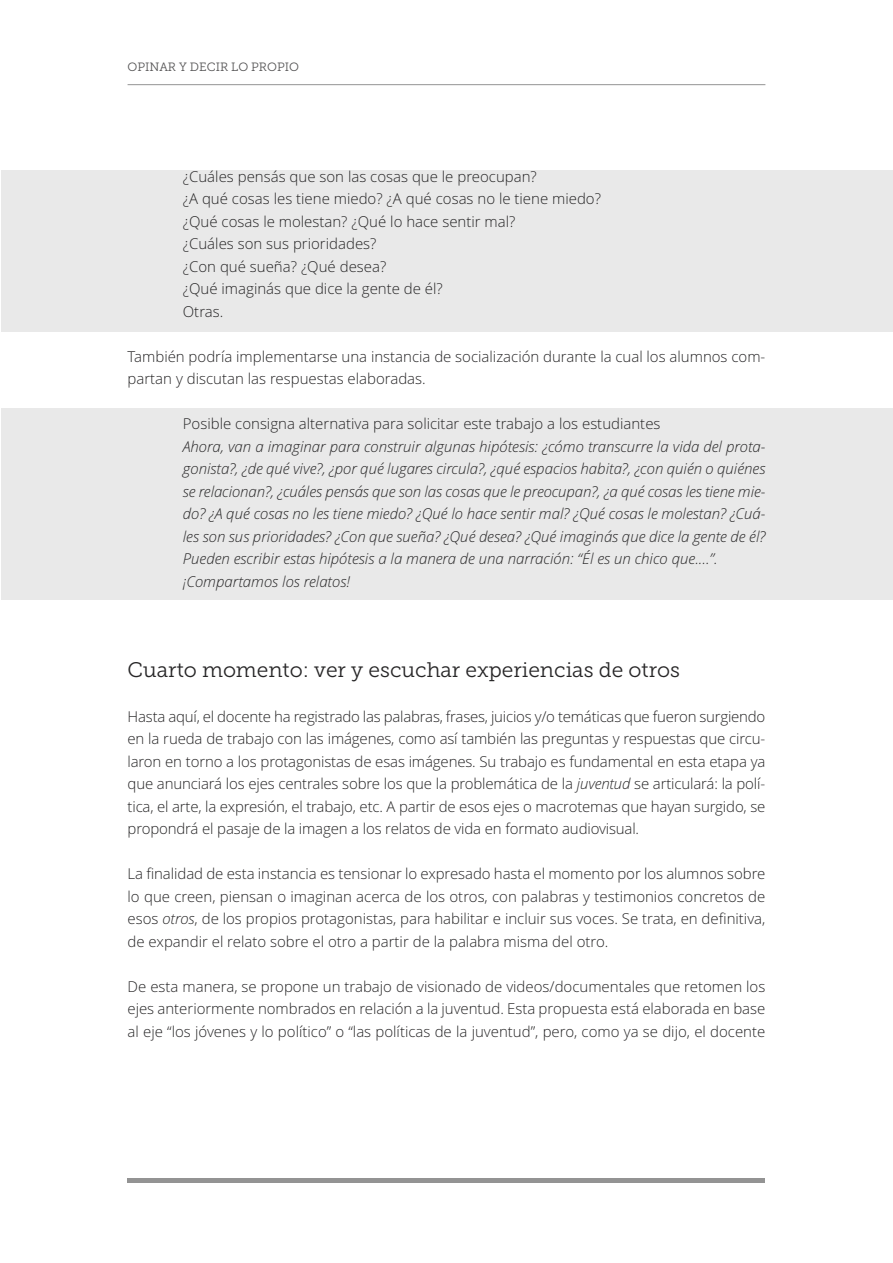
<style>
.page{position:relative;width:893px;height:1263px;background:#fff}
.page>*{position:absolute;margin:0;border:0;box-sizing:border-box;transform-origin:0 0}
.t1{font:21px "Museo Slab 300";color:#272627}
.t2{font:300 15px/22.5px "Open Sans";color:#272627;text-align:justify}
.t3{font:italic 300 15px/22.5px "Open Sans";color:#272627}
.t4{font:12px "Museo Slab 300";color:#525152}
.s1{font-style:italic}
</style>
<div class="page">
<hr style="left:128px;top:84px;width:637px;height:1px;background:#939393">
<hr style="left:128px;top:1178px;width:637px;height:4px;background:#939393">
<div style="left:2px;top:408px;width:891px;height:192px;background:#e9e9e9"></div>
<div style="left:2px;top:170px;width:891px;height:162px;background:#e9e9e9"></div>
<p class="t4" style="left:128px;top:63px;width:173px">Opinar y decir lO prOpiO</p>
<p class="t2" style="left:183px;top:165px;width:420px;text-align:left">¿Cuáles pensás que son las cosas que le preocupan?<br>¿A qué cosas les tiene miedo? ¿A qué cosas no le tiene miedo? ¿Qué cosas le molestan? ¿Qué lo hace sentir mal?<br>¿Cuáles son sus prioridades?<br>¿Con qué sueña? ¿Qué desea?<br>¿Qué imaginás que dice la gente de él?<br>otras.</p>
<p class="t2" style="left:128px;top:345px;width:639px">también podría implementarse una instancia de socialización durante la cual los alumnos com&shy;partan y discutan las respuestas elaboradas.</p>
<p class="t2" style="left:183px;top:413px;width:479px">Posible consigna alternativa para solicitar este trabajo a los estudiantes</p>
<p class="t3" style="left:183px;top:435px;width:584px">Ahora, van a imaginar para construir algunas hipótesis: ¿cómo transcurre la vida del prota&shy;gonista?, ¿de qué vive?, ¿por qué lugares circula?, ¿qué espacios habita?, ¿con quién o quiénes se relacionan?, ¿cuáles pensás que son las cosas que le preocupan?, ¿a qué cosas les tiene mie&shy;do? ¿A qué cosas no les tiene miedo? ¿Qué lo hace sentir mal? ¿Qué cosas le molestan? ¿Cuá&shy;les son sus prioridades? ¿Con que sueña? ¿Qué desea? ¿Qué imaginás que dice la gente de él?<br>Pueden escribir estas hipótesis a la manera de una narración: “Él es un chico que....”. ¡Compartamos los relatos!</p>
<h1 class="t1" style="left:128px;top:662px;width:554px">cuarto momento: ver y escuchar experiencias de otros</h1>
<p class="t2" style="left:128px;top:705px;width:639px">Hasta aquí, el docente ha registrado las palabras, frases, juicios y/o temáticas que fueron surgiendo en la rueda de trabajo con las imágenes, como así también las preguntas y respuestas que circu&shy;laron en torno a los protagonistas de esas imágenes. Su trabajo es fundamental en esta etapa ya que anunciará los ejes centrales sobre los que la problemática de la <span class="s1">juventud</span> se articulará: la polí&shy;tica, el arte, la expresión, el trabajo, etc. A partir de esos ejes o macrotemas que hayan surgido, se propondrá el pasaje de la imagen a los relatos de vida en formato audiovisual.</p>
<p class="t2" style="left:128px;top:863px;width:639px">La finalidad de esta instancia es tensionar lo expresado hasta el momento por los alumnos sobre lo que creen, piensan o imaginan acerca de los otros, con palabras y testimonios concretos de esos <span class="s1">otros</span>, de los propios protagonistas, para habilitar e incluir sus voces. Se trata, en definitiva, de expandir el relato sobre el otro a partir de la palabra misma del otro.</p>
<p class="t2" style="left:128px;top:975px;width:639px">De esta manera, se propone un trabajo de visionado de videos/documentales que retomen los ejes anteriormente nombrados en relación a la juventud. esta propuesta está elaborada en base al eje “los jóvenes y lo político” o “las políticas de la juventud”, pero, como ya se dijo, el docente</p>
</div>
